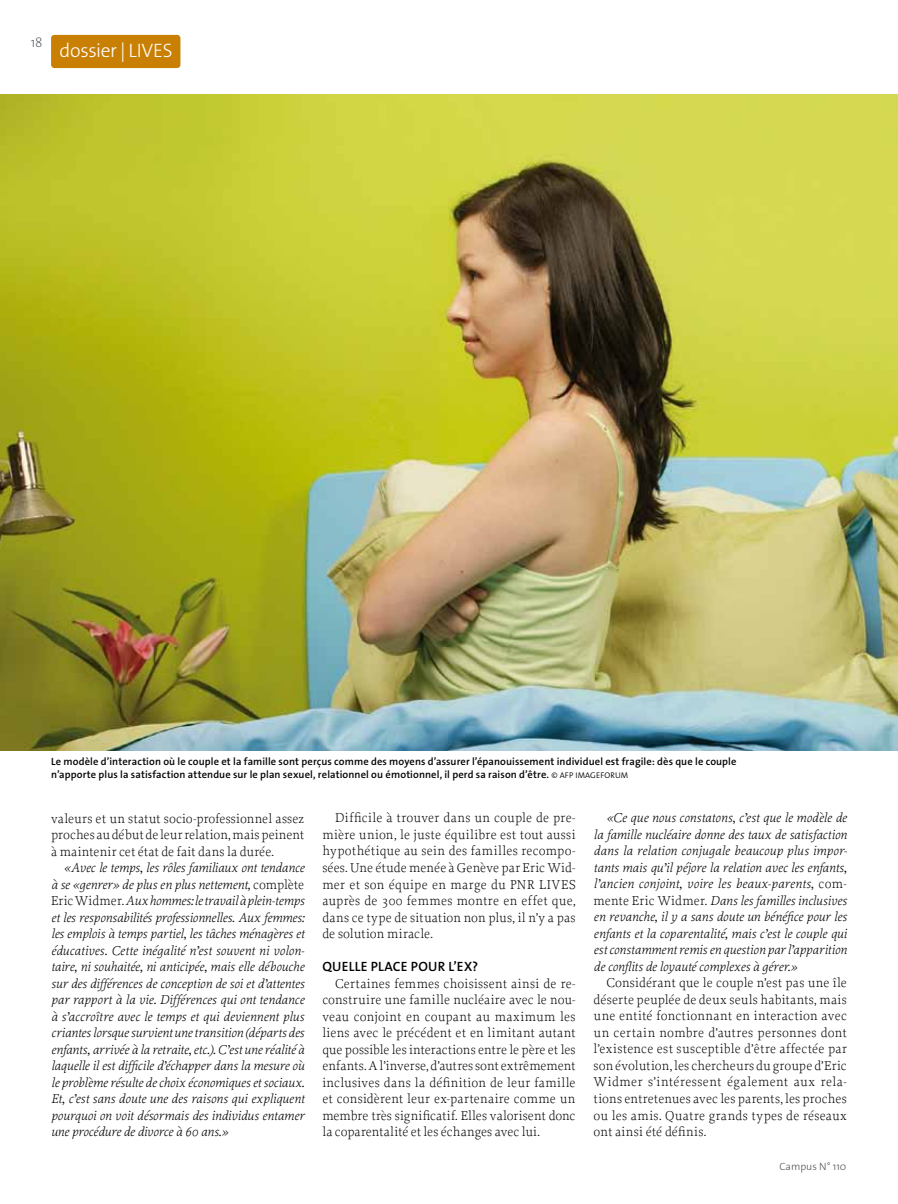
<style>
.page{position:relative;width:898px;height:1204px;background:#fff}
.page>*{position:absolute;margin:0;border:0;box-sizing:border-box;transform-origin:0 0}
.t1{font:300 19.5px "The Sans Os F";letter-spacing:-.015em;color:#fff}
.t2{font:italic 300 13.5px/16.5px "Proforma";color:#000;text-align:justify}
.t3{font:300 13.5px/16.5px "Proforma";letter-spacing:.01em;color:#000;text-align:justify}
.t4{font:600 13.5px "The Sans Os F";color:#000}
.t5{font:200 13.5px "The Sans Os F";color:#505559}
.t6{font:600 10.5px/12.8px "The Sans Os F";letter-spacing:.01em;color:#000}
.t7{font:300 10.5px "The Sans Os F";color:#505559}
.t8{font:300 8.25px "The Sans Os F";color:#000}
.s1{font-weight:300;font-size:8.25px}
.s2{font-style:normal}
</style>
<div class="page">
<div style="left:51px;top:35px;width:129px;height:33px;background:#c98002;border-radius:3px"></div>
<img style="left:0;top:95px;width:897px;height:655px">
<p class="t5" style="left:31px;top:34px;width:13px">18</p>
<h1 class="t1" style="left:60px;top:38px;width:114px">dossier | LIVES</h1>
<p class="t6" style="left:51px;top:755px;width:686px">Le modèle d’interaction où le couple et la famille sont perçus comme des moyens d’assurer l’épanouissement individuel est fragile: dès que le couple n’apporte plus la satisfaction attendue sur le plan sexuel, relationnel ou émotionnel, il perd sa raison d’être. <span class="s1">© AFP IMAGE</span></p>
<p class="t8" style="left:600px;top:769px;width:29px">FORUM</p>
<p class="t3" style="left:51px;top:809px;width:255px">valeurs et un statut socio-professionnel assez proches au début de leur relation, mais peinent à maintenir cet état de fait dans la durée.</p>
<p class="t2" style="left:51px;top:859px;width:255px;text-indent:13px">«Avec le temps, les rôles familiaux ont tendance à se «genrer» de plus en plus nettement, <span class="s2">complète Eric Widmer.</span> Aux hommes: le travail à plein-temps et les responsabilités professionnelles. Aux femmes: les emplois à temps partiel, les tâches ménagères et éducatives. Cette inégalité n’est souvent ni volon&shy;taire, ni souhaitée, ni anticipée, mais elle débouche sur des différences de conception de soi et d’attentes par rapport à la vie. Différences qui ont tendance à s’accroître avec le temps et qui deviennent plus criantes lorsque survient une transition (départs des enfants, arrivée à la retraite, etc.). C’est une réalité à laquelle il est difficile d’échapper dans la mesure où le problème résulte de choix économiques et sociaux.<br>Et, c’est sans doute une des raisons qui expliquent pourquoi on voit désormais des individus entamer une procédure de divorce à 60 ans.»</p>
<p class="t3" style="left:322px;top:809px;width:255px;text-indent:13px">Difficile à trouver dans un couple de pre&shy;mière union, le juste équilibre est tout aussi hypothétique au sein des familles recompo&shy;sées. Une étude menée à Genève par Eric Wid&shy;mer et son équipe en marge du PNR LIVES auprès de 300 femmes montre en effet que, dans ce type de situation non plus, il n’y a pas de solution miracle.</p>
<p class="t4" style="left:322px;top:957px;width:18px">quelle</p>
<p class="t4" style="left:370px;top:957px;width:8px">place</p>
<p class="t4" style="left:411px;top:957px;width:10px">pour</p>
<p class="t4" style="left:448px;top:957px;width:31px">l’ex?</p>
<p class="t3" style="left:322px;top:974px;width:255px;text-indent:13px">Certaines femmes choisissent ainsi de re&shy;construire une famille nucléaire avec le nou&shy;veau conjoint en coupant au maximum les liens avec le précédent et en limitant autant que possible les interactions entre le père et les enfants. A l’inverse, d’autres sont extrêmement inclusives dans la définition de leur famille et considèrent leur ex-partenaire comme un membre très significatif. Elles valorisent donc la coparentalité et les échanges avec lui.</p>
<p class="t2" style="left:593px;top:809px;width:255px;text-indent:13px">«Ce que nous constatons, c’est que le modèle de la famille nucléaire donne des taux de satisfaction dans la relation conjugale beaucoup plus impor&shy;tants mais qu’il péjore la relation avec les enfants, l’ancien conjoint, voire les beaux-parents, <span class="s2">com&shy;mente Eric Widmer.</span> Dans les familles inclusives en revanche, il y a sans doute un bénéfice pour les enfants et la coparentalité, mais c’est le couple qui est constamment remis en question par l’apparition de conflits de loyauté complexes à gérer.»</p>
<p class="t3" style="left:593px;top:974px;width:255px;text-indent:13px">Considérant que le couple n’est pas une île déserte peuplée de deux seuls habitants, mais une entité fonctionnant en interaction avec un certain nombre d’autres personnes dont l’existence est susceptible d’être affectée par son évolution, les chercheurs du groupe d’Eric Widmer s’intéressent également aux rela&shy;tions entretenues avec les parents, les proches ou les amis. Quatre grands types de réseaux ont ainsi été définis.</p>
<p class="t7" style="left:779px;top:1159px;width:68px">Campus N° 110</p>
</div>
